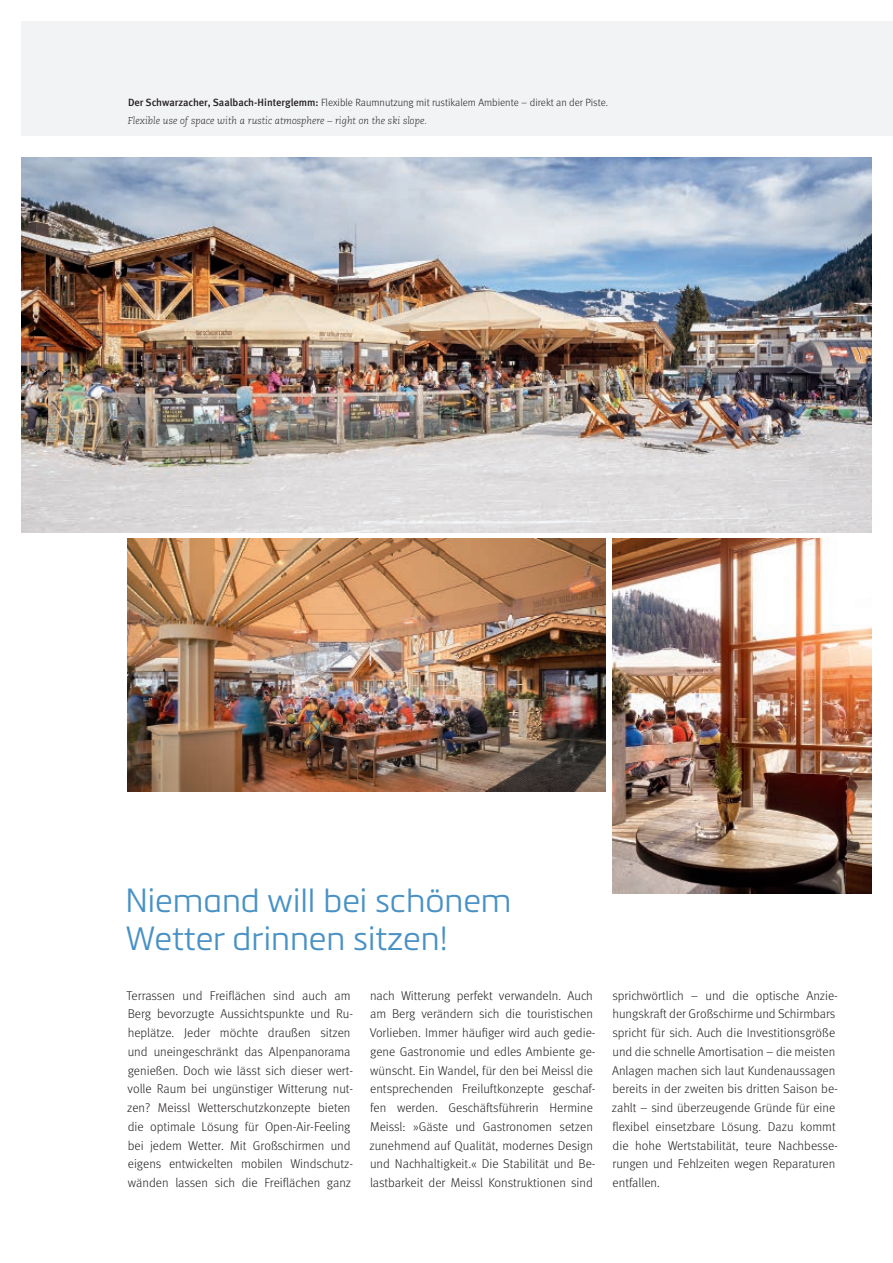
<style>
.page{position:relative;width:893px;height:1263px;background:#fff}
.page>*{position:absolute;margin:0;border:0;box-sizing:border-box;transform-origin:0 0}
.t1{font:300 33px/37.5px "Metronic Pro";color:#4891c5}
.t2{font:300 12.75px/18.8px "Meta";color:#231f20}
.t3{font:300 10.5px "Meta";color:#231f20}
.t4{font:italic 300 9.9px "Caecilia LT Std";color:#231f20}
.s1{font-weight:500}
</style>
<div class="page">
<img style="left:612px;top:539px;width:260px;height:354px">
<img style="left:21px;top:157px;width:851px;height:375px">
<img style="left:128px;top:539px;width:477px;height:252px">
<div style="left:21px;top:21px;width:872px;height:115px;background:#f2f3f4"></div>
<p class="t3" style="left:128px;top:96px;width:482px"><span class="s1">Der Schwarzacher, Saalbach-Hinterglemm:</span> Flexible Raumnutzung mit rustikalem Ambiente – direkt an der Piste.</p>
<p class="t4" style="left:128px;top:115px;width:301px">Flexible use of space with a rustic atmosphere – right on the ski slope.</p>
<h1 class="t1" style="left:125px;top:880px;width:388px">Niemand will bei schönem<br>Wetter drinnen sitzen!</h1>
<p class="t2" style="left:370px;top:986px;width:228px">nach Witterung perfekt verwandeln. Auch am Berg verändern sich die touristischen Vorlieben. Immer häufiger wird auch gedie&shy;gene Gastronomie und edles Ambiente ge&shy;wünscht. Ein Wandel, für den bei Meissl die entsprechenden Freiluftkonzepte geschaf&shy;fen werden. Geschäftsführerin Hermine Meissl: »Gäste und Gastronomen setzen zunehmend auf Qualität, modernes Design und Nachhaltigkeit.« Die Stabilität und Be&shy;lastbarkeit der Meissl Konstruktionen sind</p>
<p class="t2" style="left:127px;top:986px;width:228px">Terrassen und Freiflächen sind auch am Berg bevorzugte Aussichtspunkte und Ru&shy;heplätze. Jeder möchte draußen sitzen und uneingeschränkt das Alpenpanorama genießen. Doch wie lässt sich dieser wert&shy;volle Raum bei ungünstiger Witterung nut&shy;zen? Meissl Wetterschutzkonzepte bieten die optimale Lösung für Open-Air-Feeling bei jedem Wetter. Mit Großschirmen und eigens entwickelten mobilen Windschutz&shy;wänden lassen sich die Freiflächen ganz</p>
<p class="t2" style="left:612px;top:986px;width:228px">sprichwörtlich – und die optische Anzie&shy;hungskraft der Großschirme und Schirmbars spricht für sich. Auch die Investitionsgröße und die schnelle Amortisation – die meisten Anlagen machen sich laut Kundenaussagen bereits in der zweiten bis dritten Saison be&shy;zahlt – sind überzeugende Gründe für eine flexibel einsetzbare Lösung. Dazu kommt die hohe Wertstabilität, teure Nachbesse&shy;rungen und Fehlzeiten wegen Reparaturen entfallen.</p>
</div>
